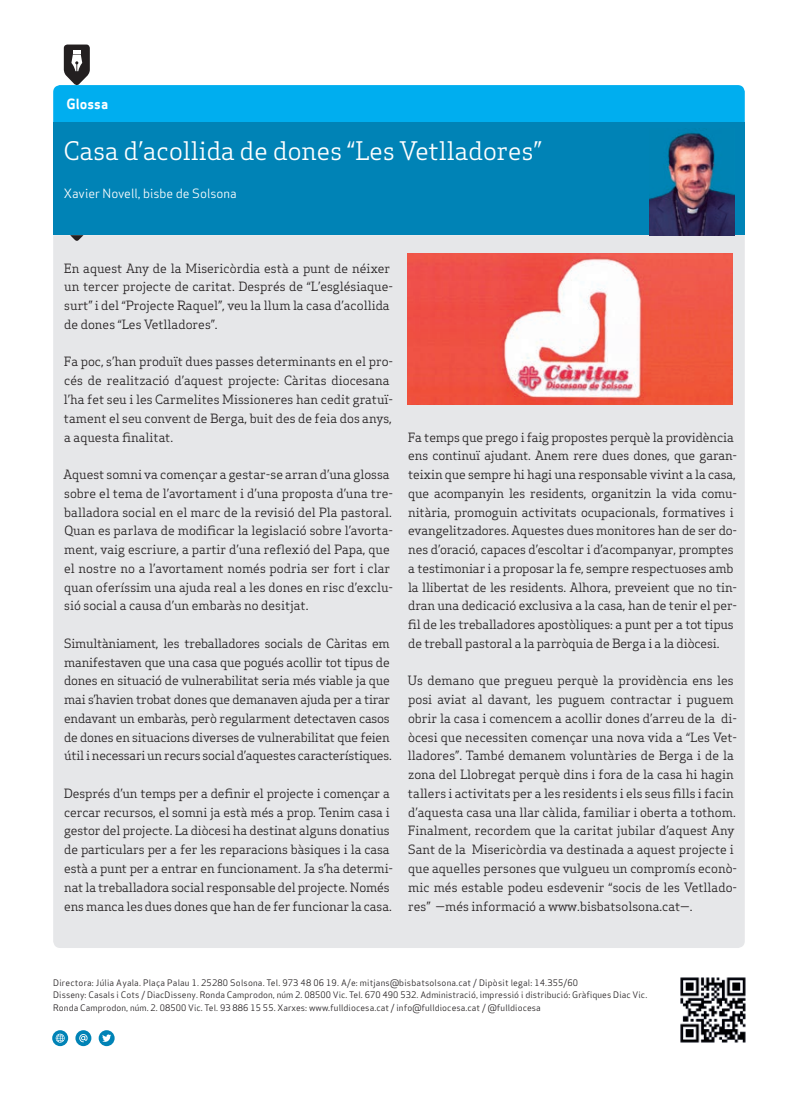
<style>
.page{position:relative;width:798px;height:1099px;background:#fff}
.page>*{position:absolute;margin:0;border:0;box-sizing:border-box;transform-origin:0 0}
.t1{font:25px "Apex Serif";color:#fff}
.t2{font:13.75px "Apex Sans Bold T";color:#fff}
.t3{font:12.5px/18.8px "Apex Serif";letter-spacing:-.01em;color:#231f20}
.t4{font:12.5px "Apex Sans Book T";color:#fff}
.t5{font:8.75px/12.5px "Apex Sans Book T";letter-spacing:.01em;color:#231f20}
</style>
<div class="page">
<div style="left:53px;top:235px;width:691px;height:713px;background:#e6e7e9"></div>
<img style="left:680px;top:977px;width:66px;height:66px">
<svg style="left:52px;top:1030px;width:16px;height:16px"></svg>
<svg style="left:56px;top:1033px;width:9px;height:9px"></svg>
<svg style="left:75px;top:1030px;width:16px;height:16px"></svg>
<svg style="left:79px;top:1033px;width:9px;height:9px"></svg>
<svg style="left:99px;top:1030px;width:16px;height:16px"></svg>
<svg style="left:102px;top:1034px;width:9px;height:8px"></svg>
<div style="left:53px;top:123px;width:691px;height:112px;background:#0083b6"></div>
<svg style="left:53px;top:45px;width:691px;height:78px"></svg>
<img style="left:649px;top:129px;width:84px;height:106px">
<svg style="left:70px;top:235px;width:13px;height:7px"></svg>
<img style="left:407px;top:254px;width:325px;height:150px">
<p class="t2" style="left:67px;top:95px;width:43px">Glossa</p>
<h1 class="t1" style="left:64px;top:135px;width:479px">Casa d’acollida de dones “Les Vetlladores”</h1>
<p class="t4" style="left:64px;top:185px;width:174px">Xavier Novell, bisbe de Solsona</p>
<p class="t3" style="left:64px;top:258px;width:330px">En aquest Any de la Misericòrdia està a punt de néixer un tercer projecte de caritat. Després de “L’esglésiaque&shy;surt” i del “Projecte Raquel”, veu la llum la casa d’acollida de dones “Les Vetlladores”.</p>
<p class="t3" style="left:64px;top:352px;width:331px">Fa poc, s’han produït dues passes determinants en el pro&shy;cés de realització d’aquest projecte: Càritas diocesana l’ha fet seu i les Carmelites Missioneres han cedit gratuï&shy;tament el seu convent de Berga, buit des de feia dos anys, a aquesta finalitat.</p>
<p class="t3" style="left:63px;top:465px;width:331px">Aquest somni va començar a gestar-se arran d’una glossa sobre el tema de l’avortament i d’una proposta d’una tre&shy;balladora social en el marc de la revisió del Pla pastoral.<br>Quan es parlava de modificar la legislació sobre l’avorta&shy;ment, vaig escriure, a partir d’una reflexió del Papa, que el nostre no a l’avortament només podria ser fort i clar quan oferíssim una ajuda real a les dones en risc d’exclu&shy;sió social a causa d’un embaràs no desitjat.</p>
<p class="t3" style="left:64px;top:633px;width:329px">Simultàniament, les treballadores socials de Càritas em manifestaven que una casa que pogués acollir tot tipus de dones en situació de vulnerabilitat seria més viable ja que mai s’havien trobat dones que demanaven ajuda per a tirar endavant un embaràs, però regularment detectaven casos de dones en situacions diverses de vulnerabilitat que feien útil i necessari un recurs social d’aquestes característiques.</p>
<p class="t3" style="left:64px;top:783px;width:330px">Després d’un temps per a definir el projecte i començar a cercar recursos, el somni ja està més a prop. Tenim casa i gestor del projecte. La diòcesi ha destinat alguns donatius de particulars per a fer les reparacions bàsiques i la casa està a punt per a entrar en funcionament. Ja s’ha determi&shy;nat la treballadora social responsable del projecte. Només ens manca les dues dones que han de fer funcionar la casa.</p>
<p class="t3" style="left:408px;top:427px;width:331px">Fa temps que prego i faig propostes perquè la providència ens continuï ajudant. Anem rere dues dones, que garan&shy;teixin que sempre hi hagi una responsable vivint a la casa, que acompanyin les residents, organitzin la vida comu&shy;nitària, promoguin activitats ocupacionals, formatives i evangelitzadores. Aquestes dues monitores han de ser do&shy;nes d’oració, capaces d’escoltar i d’acompanyar, promptes a testimoniar i a proposar la fe, sempre respectuoses amb la llibertat de les residents. Alhora, preveient que no tin&shy;dran una dedicació exclusiva a la casa, han de tenir el per&shy;fil de les treballadores apostòliques: a punt per a tot tipus de treball pastoral a la parròquia de Berga i a la diòcesi.</p>
<p class="t3" style="left:408px;top:671px;width:330px">Us demano que pregueu perquè la providència ens les posi aviat al davant, les puguem contractar i puguem obrir la casa i comencem a acollir dones d’arreu de la di&shy;òcesi que necessiten començar una nova vida a “Les Vet&shy;lladores”. També demanem voluntàries de Berga i de la zona del Llobregat perquè dins i fora de la casa hi hagin tallers i activitats per a les residents i els seus fills i facin d’aquesta casa una llar càlida, familiar i oberta a tothom.<br>Finalment, recordem que la caritat jubilar d’aquest Any Sant de la Misericòrdia va destinada a aquest projecte i que aquelles persones que vulgueu un compromís econò&shy;mic més estable podeu esdevenir “socis de les Vetllado&shy;res” —més informació a www.bisbatsolsona.cat—.</p>
<p class="t5" style="left:53px;top:976px;width:595px">Directora: Júlia Ayala. Plaça Palau 1. 25280 Solsona. Tel. 973 48 06 19. A/e: mitjans@bisbatsolsona.cat / Dipòsit legal: 14.355/60<br>Disseny: Casals i Cots / DiacDisseny. Ronda Camprodon, núm 2. 08500 Vic. Tel. 670 490 532. Administració, impressió i distribució: Gràfiques Diac Vic.<br>Ronda Camprodon, núm. 2. 08500 Vic. Tel. 93 886 15 55. Xarxes: www.fulldiocesa.cat / info@fulldiocesa.cat / @fulldiocesa</p>
</div>
